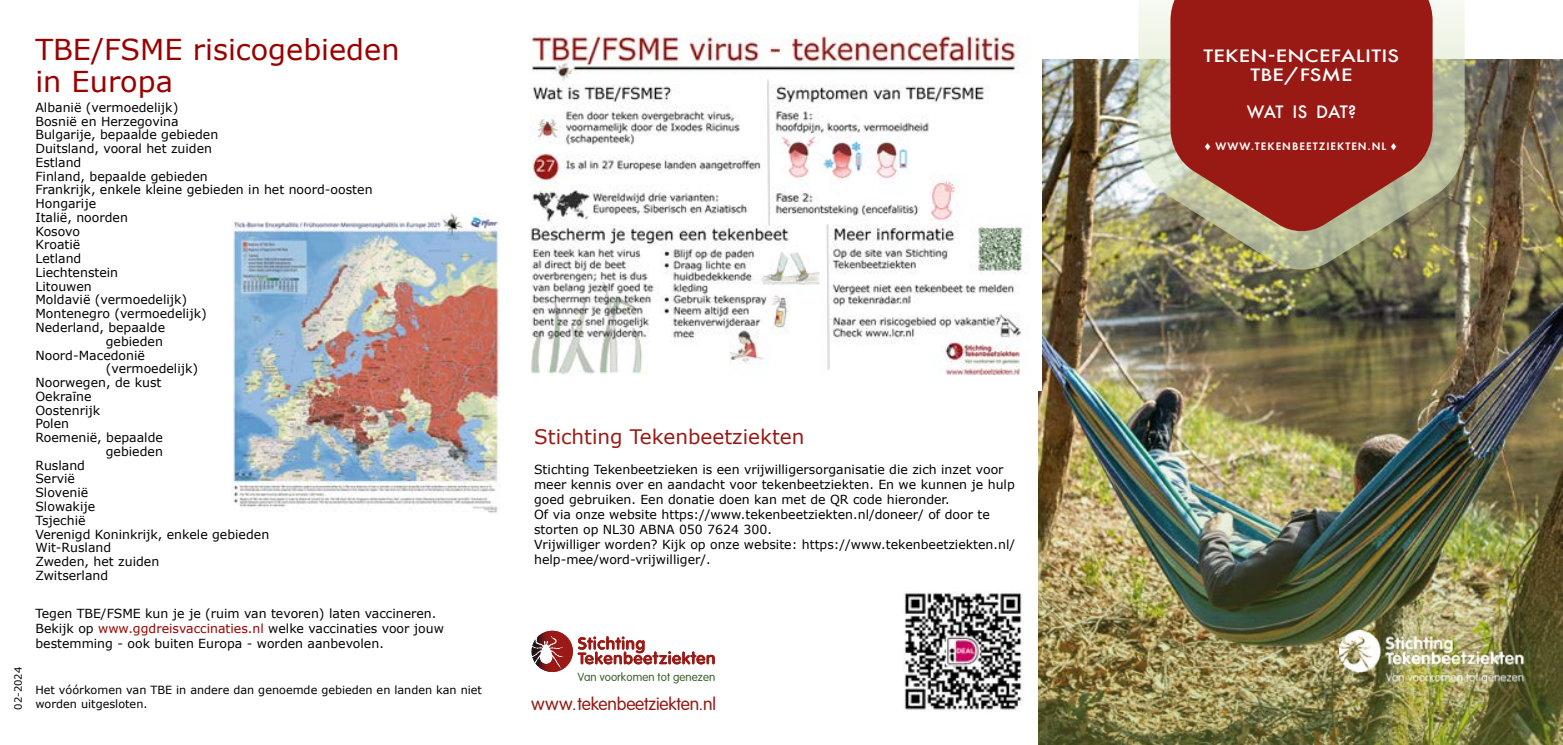
<style>
.page{position:relative;width:1563px;height:745px;background:#fff}
.page>*{position:absolute;margin:0;border:0;box-sizing:border-box;transform-origin:0 0}
.t1{font:28.75px/32.5px "Verdana";color:#900}
.t2{font:20px "Verdana";color:#991914}
.t3{font:500 18.75px/18.8px "Futura PT";letter-spacing:.01em;color:#fff;text-align:center;scale:1.22 1}
.t4{font:500 18.75px "Futura PT";letter-spacing:.01em;color:#fff}
.t5{font:300 17.62px "VAG Rounded LT Pro";letter-spacing:-.01em;color:#941915}
.t6{font:12.5px/15px "Verdana";color:#000}
.t7{font:300 11.5px "VAG Rounded LT Pro";letter-spacing:.005em;color:#3e602e}
.t8{font:11.25px "Verdana";color:#000}
.t9{font:600 11.25px "Futura PT";letter-spacing:.09em;color:#fff}
.t10{font:10px "Verdana";color:#000}
.s1{color:#900}
</style>
<div class="page">
<svg style="left:1138px;top:0;width:326px;height:92px"></svg>
<div style="left:1170px;top:0;width:262px;height:92px;background:#991914"></div>
<img style="left:1038px;top:92px;width:525px;height:652px">
<img style="left:1339px;top:629px;width:186px;height:57px">
<img style="left:530px;top:34px;width:512px;height:356px">
<img style="left:903px;top:591px;width:121px;height:121px">
<svg style="left:577px;top:636px;width:138px;height:28px"></svg>
<svg style="left:537px;top:636px;width:10px;height:9px"></svg>
<img style="left:232px;top:212px;width:268px;height:301px">
<svg style="left:1205px;top:143px;width:5px;height:8px"></svg>
<svg style="left:1391px;top:143px;width:5px;height:8px"></svg>
<p class="t10" style="left:12px;top:709px;width:44px;rotate:-90deg">02-2024</p>
<h1 class="t1" style="left:35px;top:33px;width:366px">TBE/FSME risicogebieden in Europa</h1>
<p class="t6" style="left:35px;top:100px;width:144px">Albanië (vermoedelijk)</p>
<p class="t6" style="left:35px;top:113px;width:145px">Bosnië en Herzegovina</p>
<p class="t6" style="left:35px;top:127px;width:184px">Bulgarije, bepaalde gebieden</p>
<p class="t6" style="left:35px;top:141px;width:178px">Duitsland, vooral het zuiden</p>
<p class="t6" style="left:35px;top:155px;width:47px">Estland</p>
<p class="t6" style="left:35px;top:168px;width:174px">Finland, bepaalde gebieden</p>
<p class="t6" style="left:35px;top:182px;width:339px">Frankrijk, enkele kleine gebieden in het noord-oosten</p>
<p class="t6" style="left:35px;top:196px;width:62px">Hongarije</p>
<p class="t6" style="left:35px;top:210px;width:94px">Italië, noorden</p>
<p class="t6" style="left:35px;top:223px;width:46px">Kosovo</p>
<p class="t6" style="left:35px;top:237px;width:46px">Kroatië</p>
<p class="t6" style="left:35px;top:251px;width:47px">Letland</p>
<p class="t6" style="left:35px;top:265px;width:84px">Liechtenstein</p>
<p class="t6" style="left:35px;top:278px;width:58px">Litouwen</p>
<p class="t6" style="left:35px;top:292px;width:153px">Moldavië (vermoedelijk)</p>
<p class="t6" style="left:35px;top:306px;width:173px">Montenegro (vermoedelijk)</p>
<p class="t6" style="left:35px;top:320px;width:131px">Nederland, bepaalde</p>
<p class="t6" style="left:106px;top:333px;width:59px">gebieden</p>
<p class="t6" style="left:35px;top:347px;width:111px">Noord-Macedonië</p>
<p class="t6" style="left:106px;top:361px;width:94px">(vermoedelijk)</p>
<p class="t6" style="left:35px;top:375px;width:128px">Noorwegen, de kust</p>
<p class="t6" style="left:35px;top:388px;width:58px">Oekraīne</p>
<p class="t6" style="left:35px;top:402px;width:66px">Oostenrijk</p>
<p class="t6" style="left:35px;top:416px;width:35px">Polen</p>
<p class="t6" style="left:35px;top:430px;width:129px">Roemenië, bepaalde</p>
<p class="t6" style="left:106px;top:443px;width:59px">gebieden</p>
<p class="t6" style="left:35px;top:457px;width:51px">Rusland</p>
<p class="t6" style="left:35px;top:471px;width:41px">Servië</p>
<p class="t6" style="left:35px;top:485px;width:54px">Slovenië</p>
<p class="t6" style="left:35px;top:498px;width:61px">Slowakije</p>
<p class="t6" style="left:35px;top:512px;width:52px">Tsjechië</p>
<p class="t6" style="left:35px;top:526px;width:235px">Verenigd Koninkrijk, enkele gebieden</p>
<p class="t6" style="left:35px;top:540px;width:77px">Wit-Rusland</p>
<p class="t6" style="left:35px;top:553px;width:125px">Zweden, het zuiden</p>
<p class="t6" style="left:35px;top:567px;width:74px">Zwitserland</p>
<p class="t6" style="left:35px;top:606px;width:410px">Tegen TBE/FSME kun je je (ruim van tevoren) laten vaccineren.<br>Bekijk op <span class="s1">www.ggdreisvaccinaties.nl</span> welke vaccinaties voor jouw bestemming - ook buiten Europa - worden aanbevolen.</p>
<p class="t8" style="left:35px;top:682px;width:448px">Het vóórkomen van TBE in andere dan genoemde gebieden en landen kan niet</p>
<p class="t8" style="left:35px;top:696px;width:114px">worden uitgesloten.</p>
<h2 class="t2" style="left:534px;top:424px;width:272px">Stichting Tekenbeetziekten</h2>
<p class="t6" style="left:534px;top:462px;width:482px">Stichting Tekenbeetzieken is een vrijwilligersorganisatie die zich inzet voor meer kennis over en aandacht voor tekenbeetziekten. En we kunnen je hulp goed gebruiken. Een donatie doen kan met de QR code hieronder.<br>Of via onze website https://www.tekenbeetziekten.nl/doneer/ of door te storten op NL30 ABNA 050 7624 300.<br>Vrijwilliger worden? Kijk op onze website: https://www.tekenbeetziekten.nl/ help-mee/word-vrijwilliger/.</p>
<p class="t7" style="left:578px;top:669px;width:139px">Van voorkomen tot genezen</p>
<h3 class="t5" style="left:531px;top:692px;width:186px">www.tekenbeetziekten.nl</h3>
<h3 class="t3" style="left:1203px;top:46px;width:162px">TEKEN-ENCEFALITIS<br>TBE/FSME</h3>
<h3 class="t4" style="left:1247px;top:100px;width:111px">WAT IS DAT?</h3>
<p class="t9" style="left:1215px;top:140px;width:172px">WWW.TEKENBEETZIEKTEN.NL</p>
</div>
